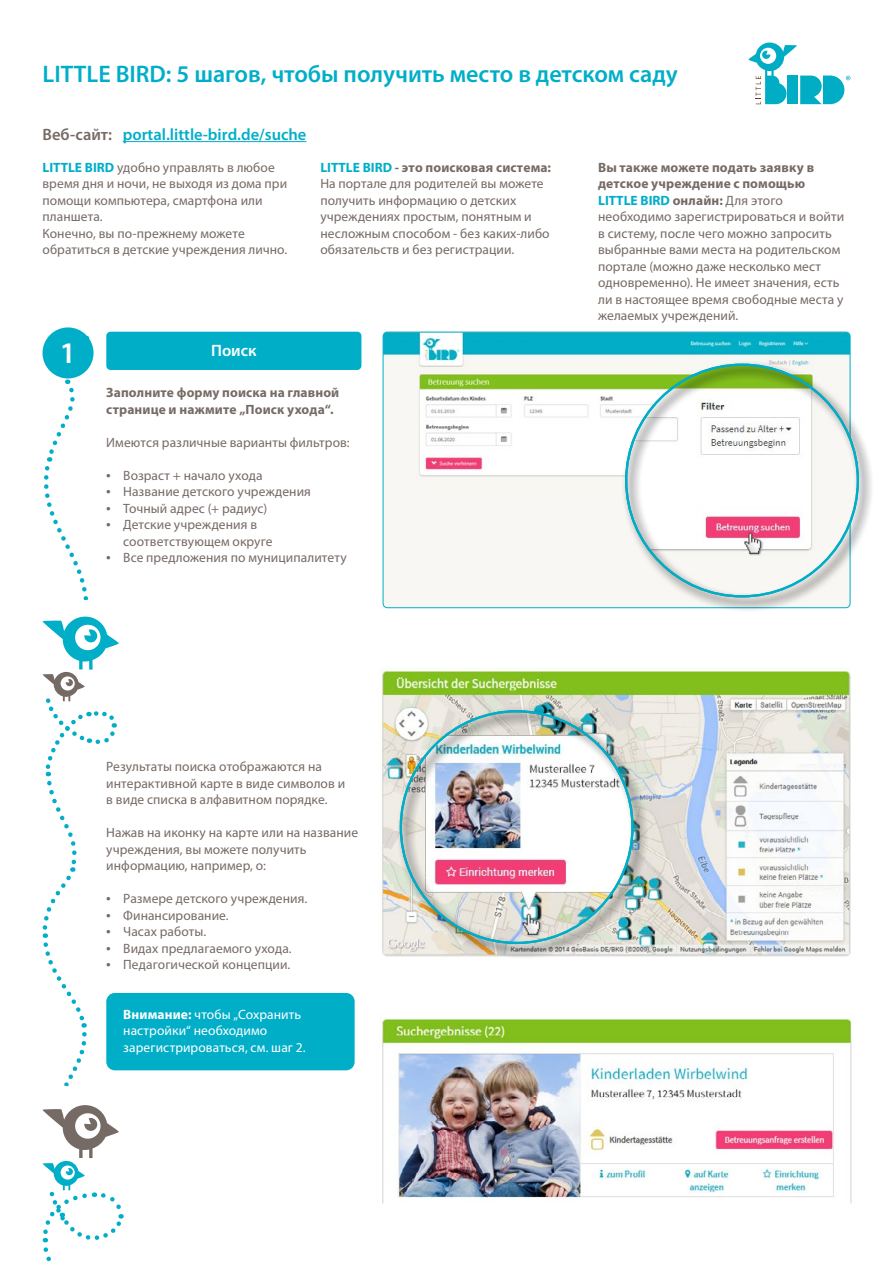
<style>
.page{position:relative;width:893px;height:1263px;background:#fff}
.page>*{position:absolute;margin:0;border:0;box-sizing:border-box;transform-origin:0 0}
.t1{font:600 30px "Myriad Pro";color:#fff}
.t2{font:600 24px "Myriad Pro";color:#00aec8}
.t3{font:600 16.5px "Myriad Pro";color:#00aec8}
.t4{font:600 16.5px "Myriad Pro";color:#fff}
.t5{font:13.5px/16.5px "Myriad Pro";letter-spacing:.005em;color:#766a65}
.t6{font:13.5px/16.5px "Myriad Pro";letter-spacing:.005em;color:#fff}
.t7{font:700 13.5px/16.5px "Myriad Pro";letter-spacing:.01em;color:#766a65}
.s1{color:#766a65}
.s2{font-weight:700;color:#00aec8}
.s3{font-weight:700}
.s4{font-size:16.5px}
</style>
<div class="page">
<img style="left:381px;top:1018px;width:471px;height:185px">
<img style="left:379px;top:670px;width:471px;height:287px">
<img style="left:383px;top:332px;width:467px;height:276px">
<img style="left:396px;top:707px;width:252px;height:250px">
<svg style="left:622px;top:360px;width:250px;height:250px"></svg>
<img style="left:742px;top:529px;width:21px;height:27px">
<img style="left:521px;top:910px;width:21px;height:28px">
<div style="left:106px;top:993px;width:249px;height:77px;background:#00aec8;border-radius:9px"></div>
<div style="left:106px;top:332px;width:255px;height:38px;background:#00aec8;border-radius:4px"></div>
<div style="left:43px;top:327px;width:51px;height:51px;background:#00aec8;border-radius:50%"></div>
<hr style="left:123px;top:141px;width:183px;height:1px;background:#00aec8">
<svg style="left:42px;top:335px;width:84px;height:927px"></svg>
<svg style="left:749px;top:43px;width:101px;height:61px"></svg>
<h2 class="t2" style="left:43px;top:58px;width:637px">LITTLE BIRD: 5 шагов, чтобы получить место в детском саду</h2>
<p class="t3" style="left:43px;top:124px;width:265px"><span class="s1">Веб-сайт:</span> portal.little-bird.de/suche</p>
<p class="t5" style="left:43px;top:159px;width:246px"><span class="s2">LITTLE BIRD</span> удобно управлять в любое время дня и ночи, не выходя из дома при помощи компьютера, смартфона или планшета.<br>Конечно, вы по-прежнему можете обратиться в детские учреждения лично.</p>
<p class="t5" style="left:320px;top:159px;width:232px"><span class="s2">LITTLE BIRD</span> <span class="s3">- это поисковая система:<br></span>На портале для родителей вы можете получить информацию о детских учреждениях простым, понятным и несложным способом - без каких-либо обязательств и без регистрации.</p>
<p class="t5" style="left:598px;top:159px;width:248px"><span class="s3">Вы также можете подать заявку в детское учреждение с помощью </span><span class="s2">LITTLE BIRD</span> <span class="s3">онлайн:</span> Для этого необходимо зарегистрироваться и войти в систему, после чего можно запросить выбранные вами места на родительском портале (можно даже несколько мест одновременно). Не имеет значения, есть ли в настоящее время свободные места у желаемых учреждений.</p>
<h1 class="t1" style="left:60px;top:333px;width:18px">1</h1>
<p class="t4" style="left:211px;top:340px;width:47px">Поиск</p>
<p class="t7" style="left:106px;top:384px;width:235px">Заполните форму поиска на главной странице и нажмите „Поиск ухода“.</p>
<p class="t5" style="left:106px;top:434px;width:245px">Имеются различные варианты фильтров:</p>
<p class="t5" style="left:106px;top:467px;width:158px"><span class="s4">•</span> Возраст + начало ухода</p>
<p class="t5" style="left:106px;top:483px;width:206px"><span class="s4">•</span> Название детского учреждения</p>
<p class="t5" style="left:106px;top:500px;width:162px"><span class="s4">•</span> Точный адрес (+ радиус)</p>
<p class="t5" style="left:123px;top:516px;width:151px;text-indent:-17px"><span class="s4">•</span> Детские учреждения в соответствующем округе</p>
<p class="t5" style="left:106px;top:549px;width:242px"><span class="s4">•</span> Все предложения по муниципалитету</p>
<p class="t5" style="left:106px;top:758px;width:240px">Результаты поиска отображаются на интерактивной карте в виде символов и в виде списка в алфавитном порядке.</p>
<p class="t5" style="left:106px;top:824px;width:253px">Нажав на иконку на карте или на название учреждения, вы можете получить информацию, например, о:</p>
<p class="t5" style="left:106px;top:890px;width:202px"><span class="s4">•</span> Размере детского учреждения.</p>
<p class="t5" style="left:106px;top:907px;width:124px"><span class="s4">•</span> Финансирование.</p>
<p class="t5" style="left:106px;top:923px;width:101px"><span class="s4">•</span> Часах работы.</p>
<p class="t5" style="left:106px;top:940px;width:187px"><span class="s4">•</span> Видах предлагаемого ухода.</p>
<p class="t5" style="left:106px;top:956px;width:186px"><span class="s4">•</span> Педагогической концепции.</p>
<p class="t6" style="left:123px;top:1006px;width:184px"><span class="s3">Внимание:</span> чтобы „Сохранить настройки“ необходимо зарегистрироваться, см. шаг 2.</p>
</div>
